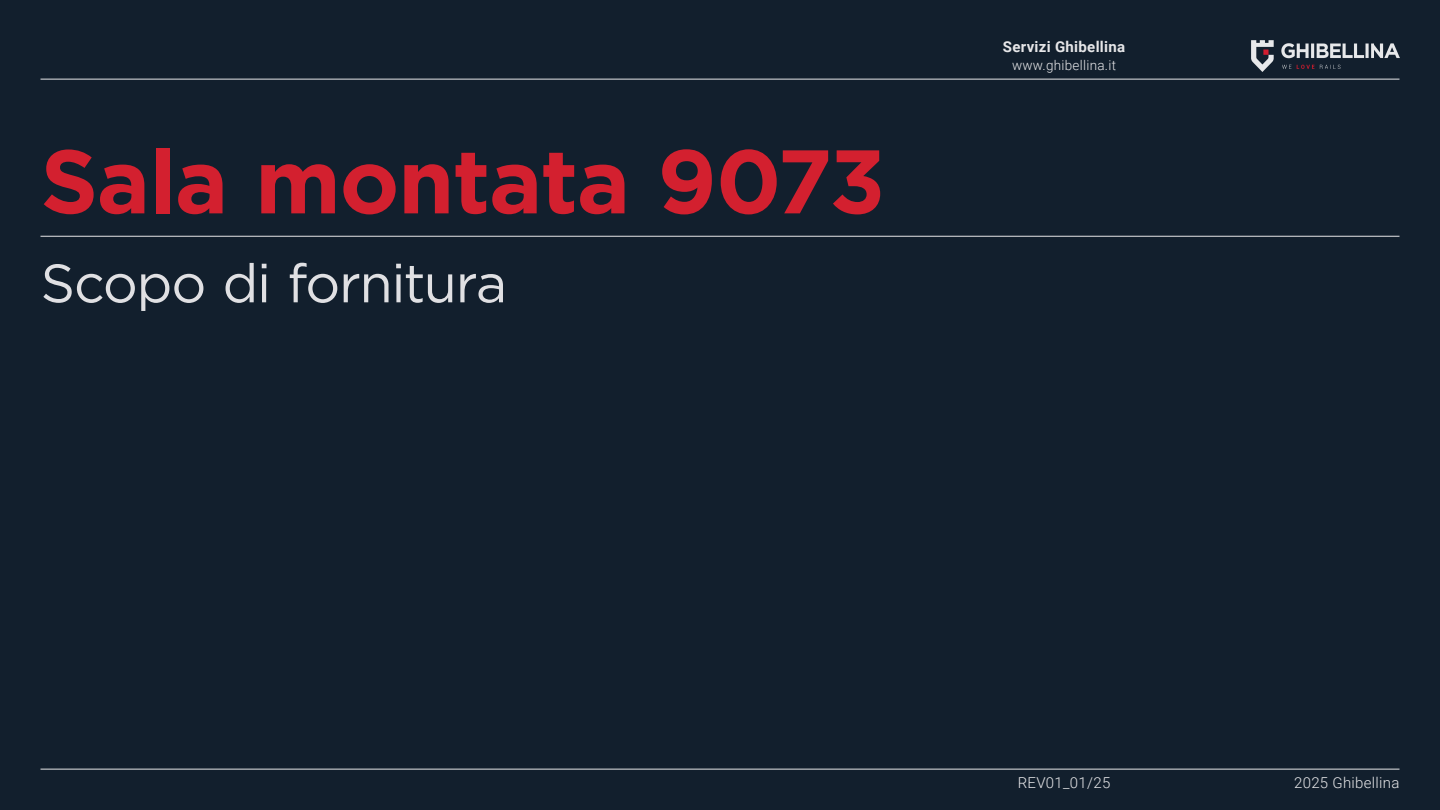
<style>
.page{position:relative;width:1440px;height:810px;background:#121f2d}
.page>*{position:absolute;margin:0;border:0;box-sizing:border-box;transform-origin:0 0}
.t1{font:700 90px "Gotham";letter-spacing:-.015em;color:#d3202f}
.t2{font:54px "Gotham";letter-spacing:-.025em;color:#e0e0e3}
.t3{font:300 15px "Roboto";letter-spacing:.02em;color:#e7e7e9}
.t4{font:700 15px "Roboto";letter-spacing:.02em;color:#e7e7e9}
.t5{font:300 13.5px "Roboto";letter-spacing:.02em;color:#e7e7e9}
</style>
<div class="page">
<hr style="left:40px;top:769px;width:1360px;height:1px;background:#e7e7e9">
<img style="left:1251px;top:40px;width:149px;height:31px">
<hr style="left:40px;top:79px;width:1360px;height:1px;background:#e7e7e9">
<hr style="left:40px;top:236px;width:1360px;height:1px;background:#e7e7e9">
<h1 class="t1" style="left:40px;top:122px;width:846px">Sala montata 9073</h1>
<h2 class="t2" style="left:40px;top:249px;width:468px">Scopo di fornitura</h2>
<p class="t4" style="left:1003px;top:36px;width:124px">Servizi Ghibellina</p>
<p class="t5" style="left:1012px;top:55px;width:105px">www.ghibellina.it</p>
<p class="t3" style="left:1018px;top:772px;width:94px">REV01_01/25</p>
<p class="t3" style="left:1294px;top:772px;width:107px">2025 Ghibellina</p>
</div>
